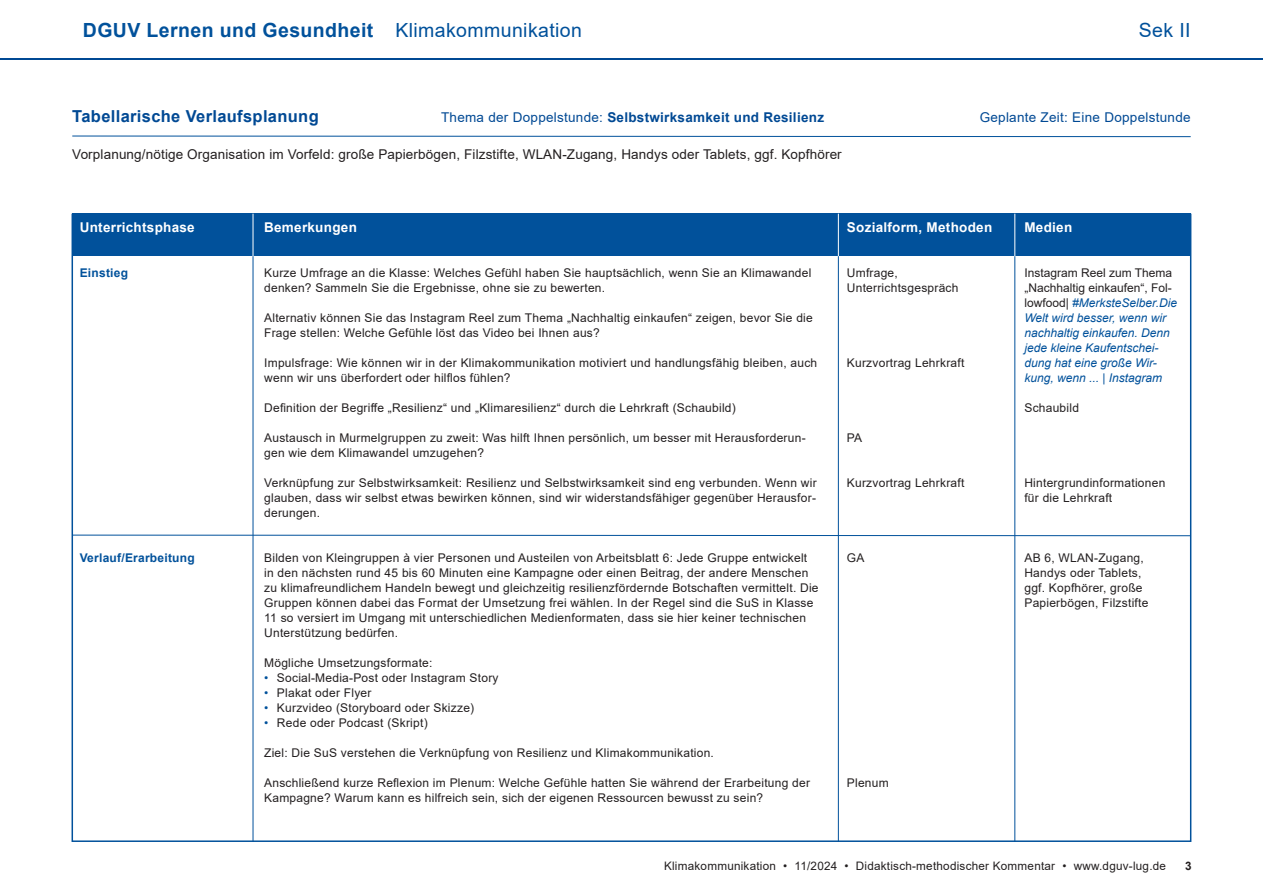
<style>
.page{position:relative;width:1263px;height:893px;background:#fff}
.page>*{position:absolute;margin:0;border:0;box-sizing:border-box;transform-origin:0 0}
.t1{font:700 19.5px "Arial";letter-spacing:.02em;color:#01519b}
.t2{font:19.5px "Arial";color:#01519b}
.Zwischenueberschrift{font:700 16.5px "Arial";letter-spacing:.02em;color:#004994}
.Zwischenueberschrift-2{font:13.5px "Arial";letter-spacing:.01em;color:#231f20}
.Fliesstext{font:700 13.5px "Arial";letter-spacing:.02em;color:#fff}
.Zwischenueberschrift-3{font:700 13.5px "Arial";letter-spacing:.02em;color:#004994}
.Zwischenueberschrift-4{font:13.5px "Arial";letter-spacing:.02em;color:#004994}
.Fliesstext-2{font:12px/15px "Arial";letter-spacing:.02em;color:#231f20}
.Fliesstext-3{font:italic 12px/15px "Arial";color:#01519b}
.Fliesstext_Aufzaehlung{font:12px "Arial";letter-spacing:.02em;color:#231f20}
.Fliesstext-4{font:700 12px "Arial";letter-spacing:.02em;color:#01519b}
.t3{font:11.7px "Arial";letter-spacing:.02em;color:#231f20}
.t4{font:700 11.7px "Arial";color:#231f20}
.s1{font-weight:400}
.s2{color:#01519b}
.s3{font-style:normal;color:#231f20}
</style>
<div class="page">
<hr style="left:0;top:58px;width:1263px;height:2px;background:#004994">
<div style="left:72px;top:214px;width:1119px;height:42px;background:#01519b"></div>
<hr style="left:253px;top:214px;width:1px;height:42px;background:#fff">
<hr style="left:253px;top:256px;width:1px;height:586px;background:#01519b">
<hr style="left:1014px;top:214px;width:1px;height:42px;background:#fff">
<hr style="left:1014px;top:256px;width:1px;height:586px;background:#01519b">
<hr style="left:838px;top:214px;width:1px;height:42px;background:#fff">
<hr style="left:838px;top:256px;width:1px;height:586px;background:#01519b">
<svg style="left:72px;top:135px;width:1119px;height:2px"></svg>
<svg style="left:72px;top:534px;width:1119px;height:2px"></svg>
<h1 class="t1" style="left:83px;top:16px;width:501px">DGUV Lernen und Gesundheit <span class="s1">Klimakommunikation</span></h1>
<h1 class="t2" style="left:1139px;top:16px;width:53px">Sek II</h1>
<p class="Zwischenueberschrift" style="left:72px;top:105px;width:248px">Tabellarische Verlaufsplanung</p>
<p class="Zwischenueberschrift-3" style="left:441px;top:108px;width:385px"><span class="s1">Thema der Doppelstunde:</span> Selbstwirksamkeit und Resilienz</p>
<p class="Zwischenueberschrift-4" style="left:980px;top:108px;width:212px">Geplante Zeit: Eine Doppelstunde</p>
<p class="Zwischenueberschrift-2" style="left:72px;top:145px;width:771px">Vorplanung/nötige Organisation im Vorfeld: große Papierbögen, Filzstifte, WLAN-Zugang, Handys oder Tablets, ggf. Kopfhörer</p>
<p class="Fliesstext" style="left:80px;top:218px;width:117px">Unterrichtsphase</p>
<p class="Fliesstext-4" style="left:80px;top:264px;width:50px">Einstieg</p>
<p class="Fliesstext-4" style="left:80px;top:549px;width:117px">Verlauf/Erarbeitung</p>
<p class="Fliesstext" style="left:264px;top:218px;width:94px">Bemerkungen</p>
<p class="Fliesstext-2" style="left:264px;top:265px;width:549px">Kurze Umfrage an die Klasse: Welches Gefühl haben Sie hauptsächlich, wenn Sie an Klimawandel denken? Sammeln Sie die Ergebnisse, ohne sie zu bewerten.</p>
<p class="Fliesstext-2" style="left:264px;top:310px;width:550px">Alternativ können Sie das Instagram Reel zum Thema „Nachhaltig einkaufen“ zeigen, bevor Sie die<br>Frage stellen: Welche Gefühle löst das Video bei Ihnen aus?</p>
<p class="Fliesstext-2" style="left:264px;top:355px;width:555px">Impulsfrage: Wie können wir in der Klimakommunikation motiviert und handlungsfähig bleiben, auch wenn wir uns überfordert oder hilflos fühlen?</p>
<p class="Fliesstext-2" style="left:264px;top:400px;width:473px">Definition der Begriffe „Resilienz“ und „Klimaresilienz“ durch die Lehrkraft (Schaubild)</p>
<p class="Fliesstext-2" style="left:264px;top:430px;width:543px">Austausch in Murmelgruppen zu zweit: Was hilft Ihnen persönlich, um besser mit Herausforderun&shy;gen wie dem Klimawandel umzugehen?</p>
<p class="Fliesstext-2" style="left:264px;top:475px;width:554px;text-align:justify">Verknüpfung zur Selbstwirksamkeit: Resilienz und Selbstwirksamkeit sind eng verbunden. Wenn wir glauben, dass wir selbst etwas bewirken können, sind wir widerstandsfähiger gegenüber Herausfor&shy;derungen.</p>
<p class="Fliesstext-2" style="left:264px;top:550px;width:556px">Bilden von Kleingruppen à vier Personen und Austeilen von Arbeitsblatt 6: Jede Gruppe entwickelt in den nächsten rund 45 bis 60 Minuten eine Kampagne oder einen Beitrag, der andere Menschen zu klimafreundlichem Handeln bewegt und gleichzeitig resilienzfördernde Botschaften vermittelt. Die Gruppen können dabei das Format der Umsetzung frei wählen. In der Regel sind die SuS in Klasse 11 so versiert im Umgang mit unterschiedlichen Medienformaten, dass sie hier keiner technischen Unterstützung bedürfen.</p>
<p class="Fliesstext-2" style="left:264px;top:655px;width:170px">Mögliche Umsetzungsformate:</p>
<p class="Fliesstext_Aufzaehlung" style="left:264px;top:670px;width:236px"><span class="s2">•</span> Social-Media-Post oder Instagram Story</p>
<p class="Fliesstext_Aufzaehlung" style="left:264px;top:685px;width:109px"><span class="s2">•</span> Plakat oder Flyer</p>
<p class="Fliesstext_Aufzaehlung" style="left:264px;top:700px;width:212px"><span class="s2">•</span> Kurzvideo (Storyboard oder Skizze)</p>
<p class="Fliesstext_Aufzaehlung" style="left:264px;top:715px;width:165px"><span class="s2">•</span> Rede oder Podcast (Skript)</p>
<p class="Fliesstext-2" style="left:264px;top:745px;width:451px">Ziel: Die SuS verstehen die Verknüpfung von Resilienz und Klimakommunikation.</p>
<p class="Fliesstext-2" style="left:264px;top:775px;width:547px">Anschließend kurze Reflexion im Plenum: Welche Gefühle hatten Sie während der Erarbeitung der<br>Kampagne? Warum kann es hilfreich sein, sich der eigenen Ressourcen bewusst zu sein?</p>
<p class="Fliesstext" style="left:847px;top:218px;width:147px">Sozialform, Methoden</p>
<p class="Fliesstext-2" style="left:847px;top:265px;width:53px">Umfrage,</p>
<p class="Fliesstext-2" style="left:847px;top:280px;width:113px">Unterrichtsgespräch</p>
<p class="Fliesstext-2" style="left:847px;top:355px;width:119px">Kurzvortrag Lehrkraft</p>
<p class="Fliesstext-2" style="left:847px;top:430px;width:17px">PA</p>
<p class="Fliesstext-2" style="left:847px;top:475px;width:119px">Kurzvortrag Lehrkraft</p>
<p class="Fliesstext-2" style="left:847px;top:550px;width:19px">GA</p>
<p class="Fliesstext-2" style="left:847px;top:775px;width:43px">Plenum</p>
<p class="Fliesstext" style="left:1024px;top:218px;width:49px">Medien</p>
<p class="Fliesstext-3" style="left:1024px;top:265px;width:154px"><span class="s3">Instagram Reel zum Thema „Nachhaltig einkaufen“, Fol&shy;lowfood|</span> #MerksteSelber.Die<br>Welt wird besser, wenn wir nachhaltig einkaufen. Denn jede kleine Kaufentschei&shy;dung hat eine große Wir&shy;kung, wenn ... | Instagram</p>
<p class="Fliesstext-2" style="left:1024px;top:400px;width:56px">Schaubild</p>
<p class="Fliesstext-2" style="left:1024px;top:475px;width:142px">Hintergrundinformationen für die Lehrkraft</p>
<p class="Fliesstext-2" style="left:1024px;top:550px;width:121px">AB 6, WLAN-Zugang,</p>
<p class="Fliesstext-2" style="left:1024px;top:565px;width:119px">Handys oder Tablets,</p>
<p class="Fliesstext-2" style="left:1024px;top:580px;width:120px">ggf. Kopfhörer, große</p>
<p class="Fliesstext-2" style="left:1024px;top:595px;width:125px">Papierbögen, Filzstifte</p>
<p class="t3" style="left:664px;top:857px;width:503px">Klimakommunikation • 11/2024 • Didaktisch-methodischer Kommentar • www.dguv-lug.de</p>
<p class="t4" style="left:1185px;top:857px;width:8px">3</p>
</div>
